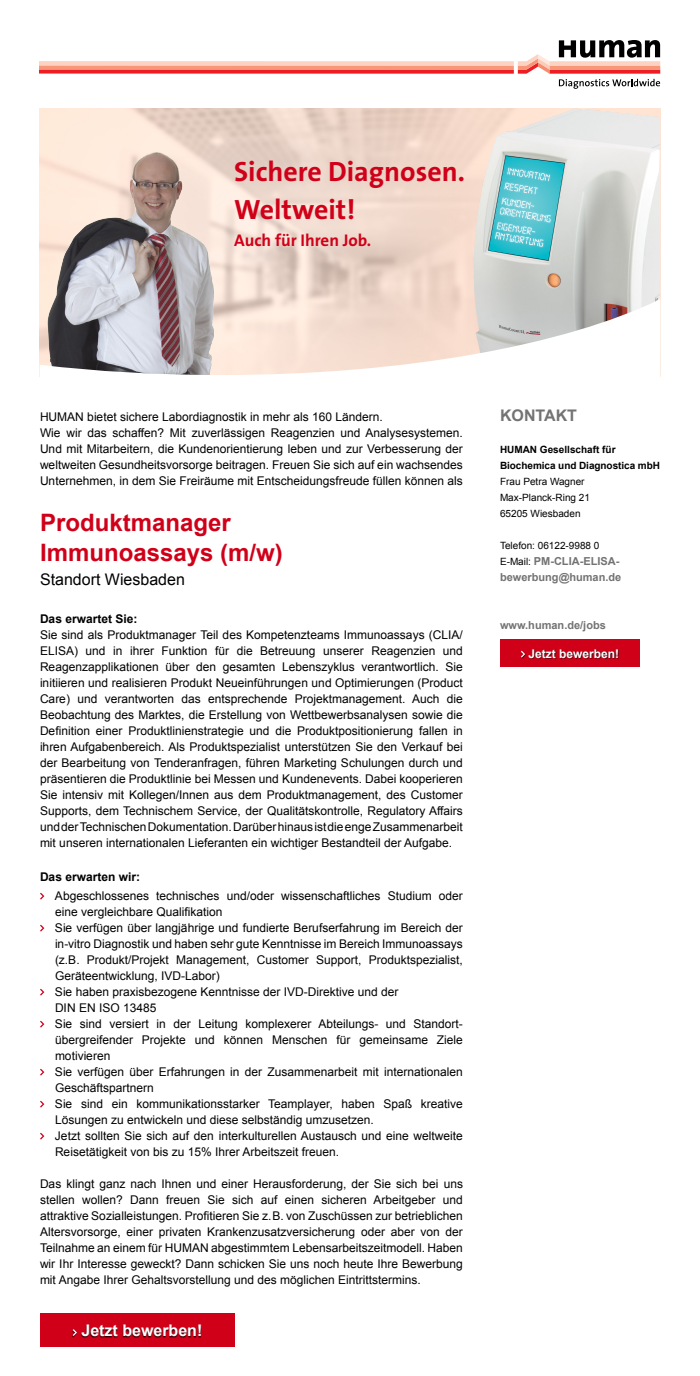
<style>
.page{position:relative;width:700px;height:1376px;background:#fff}
.page>*{position:absolute;margin:0;border:0;box-sizing:border-box;transform-origin:0 0}
.t1{font:700 28px/38px "The Sans B7";color:#d00019}
.t2{font:700 24px "Arial";color:#d00019}
.t3{font:700 17px "The Sans B7";color:#d00019}
.t4{font:16px "Arial";color:#000}
.t5{font:700 16px "Arial";color:#fff}
.t6{font:700 16px "Arial";color:#737373}
.t7{font:12px/16px "Arial";color:#000;text-align:justify}
.t8{font:700 12px "Arial";color:#000}
.t9{font:700 12px "Arial";color:#fff}
.t10{font:700 11px/16px "Arial";color:#737373}
.t11{font:10px "Arial";color:#000}
.t12{font:700 10px/16px "Arial";letter-spacing:-.005em;color:#000}
.s1{font-weight:400;font-size:10px;color:#000}
</style>
<div class="page">
<img style="left:39px;top:108px;width:278px;height:269px">
<img style="left:474px;top:109px;width:186px;height:190px">
<svg style="left:40px;top:299px;width:620px;height:78px"></svg>
<svg style="left:40px;top:40px;width:620px;height:49px"></svg>
<svg style="left:40px;top:893px;width:4px;height:7px"></svg>
<svg style="left:40px;top:925px;width:4px;height:7px"></svg>
<svg style="left:40px;top:989px;width:4px;height:7px"></svg>
<svg style="left:40px;top:1021px;width:4px;height:7px"></svg>
<svg style="left:40px;top:1069px;width:4px;height:7px"></svg>
<svg style="left:40px;top:1101px;width:4px;height:7px"></svg>
<svg style="left:40px;top:1133px;width:4px;height:7px"></svg>
<div style="left:500px;top:639px;width:140px;height:28px;background:#d00019"></div>
<div style="left:521px;top:649px;width:98px;height:10px;background:#000;opacity:.75"></div>
<svg style="left:521px;top:651px;width:4px;height:7px"></svg>
<div style="left:40px;top:1313px;width:195px;height:34px;background:#d00019"></div>
<div style="left:72px;top:1325px;width:130px;height:13px;background:#000;opacity:.75"></div>
<svg style="left:73px;top:1329px;width:4px;height:7px"></svg>
<p class="t1" style="left:234px;top:153px;width:232px">Sichere Diagnosen.<br>Weltweit!</p>
<p class="t3" style="left:234px;top:231px;width:139px">Auch für Ihren Job.</p>
<p class="t7" style="left:40px;top:409px;width:344px">HUMAN bietet sichere Labordiagnostik in mehr als 160 Ländern.</p>
<p class="t7" style="left:40px;top:425px;width:424px">Wie wir das schaffen? Mit zuverlässigen Reagenzien und Analysesystemen.<br>Und mit Mitarbeitern, die Kundenorientierung leben und zur Verbesserung der weltweiten Gesundheitsvorsorge beitragen. Freuen Sie sich auf ein wachsendes Unternehmen, in dem Sie Freiräume mit Entscheidungsfreude füllen können als</p>
<p class="t2" style="left:40px;top:506px;width:192px">Produktmanager</p>
<p class="t2" style="left:40px;top:536px;width:244px">Immunoassays (m/w)</p>
<p class="t4" style="left:40px;top:569px;width:146px">Standort Wiesbaden</p>
<p class="t8" style="left:40px;top:611px;width:99px">Das erwartet Sie:</p>
<p class="t7" style="left:40px;top:627px;width:425px">Sie sind als Produktmanager Teil des Kompetenzteams Immunoassays (CLIA/ ELISA) und in ihrer Funktion für die Betreuung unserer Reagenzien und Reagenzapplikationen über den gesamten Lebenszyklus verantwortlich. Sie initiieren und realisieren Produkt Neueinführungen und Optimierungen (Product Care) und verantworten das entsprechende Projektmanagement. Auch die Beobachtung des Marktes, die Erstellung von Wettbewerbsanalysen sowie die Definition einer Produktlinienstrategie und die Produktpositionierung fallen in ihren Aufgabenbereich. Als Produktspezialist unterstützen Sie den Verkauf bei der Bearbeitung von Tenderanfragen, führen Marketing Schulungen durch und präsentieren die Produktlinie bei Messen und Kundenevents. Dabei kooperieren Sie intensiv mit Kollegen/Innen aus dem Produktmanagement, des Customer Supports, dem Technischem Service, der Qualitätskontrolle, Regulatory Affairs und der Technischen Dokumentation. Darüber hinaus ist die enge Zusammenarbeit mit unseren internationalen Lieferanten ein wichtiger Bestandteil der Aufgabe.</p>
<p class="t8" style="left:40px;top:869px;width:102px">Das erwarten wir:</p>
<p class="t7" style="left:55px;top:888px;width:409px">Abgeschlossenes technisches und/oder wissenschaftliches Studium oder eine vergleichbare Qualifikation</p>
<p class="t7" style="left:55px;top:920px;width:409px">Sie verfügen über langjährige und fundierte Berufserfahrung im Bereich der in-vitro Diagnostik und haben sehr gute Kenntnisse im Bereich Immunoassays (z.B. Produkt/Projekt Management, Customer Support, Produktspezialist, Geräteentwicklung, IVD-Labor)</p>
<p class="t7" style="left:55px;top:984px;width:345px">Sie haben praxisbezogene Kenntnisse der IVD-Direktive und der</p>
<p class="t7" style="left:55px;top:1000px;width:103px">DIN EN ISO 13485</p>
<p class="t7" style="left:55px;top:1016px;width:409px">Sie sind versiert in der Leitung komplexerer Abteilungs- und Standort&shy;übergreifender Projekte und können Menschen für gemeinsame Ziele motivieren</p>
<p class="t7" style="left:55px;top:1064px;width:409px">Sie verfügen über Erfahrungen in der Zusammenarbeit mit internationalen<br>Geschäftspartnern</p>
<p class="t7" style="left:55px;top:1096px;width:409px">Sie sind ein kommunikationsstarker Teamplayer, haben Spaß kreative<br>Lösungen zu entwickeln und diese selbständig umzusetzen.</p>
<p class="t7" style="left:55px;top:1128px;width:409px">Jetzt sollten Sie sich auf den interkulturellen Austausch und eine weltweite<br>Reisetätigkeit von bis zu 15% Ihrer Arbeitszeit freuen.</p>
<p class="t7" style="left:40px;top:1176px;width:425px">Das klingt ganz nach Ihnen und einer Herausforderung, der Sie sich bei uns stellen wollen? Dann freuen Sie sich auf einen sicheren Arbeitgeber und attraktive Sozialleistungen. Profitieren Sie z. B. von Zuschüssen zur betrieblichen Altersvorsorge, einer privaten Krankenzusatzversicherung oder aber von der Teilnahme an einem für HUMAN abgestimmtem Lebensarbeitszeitmodell. Haben wir Ihr Interesse geweckt? Dann schicken Sie uns noch heute Ihre Bewerbung mit Angabe Ihrer Gehaltsvorstellung und des möglichen Eintrittstermins.</p>
<p class="t5" style="left:81px;top:1320px;width:122px">Jetzt bewerben!</p>
<p class="t6" style="left:500px;top:405px;width:79px">KONTAKT</p>
<p class="t12" style="left:500px;top:442px;width:162px">HUMAN Gesellschaft für<br>Biochemica und Diagnostica mbH</p>
<p class="t11" style="left:500px;top:475px;width:86px">Frau Petra Wagner</p>
<p class="t11" style="left:500px;top:491px;width:92px">Max-Planck-Ring 21</p>
<p class="t11" style="left:500px;top:507px;width:82px">65205 Wiesbaden</p>
<p class="t11" style="left:500px;top:539px;width:101px">Telefon: 06122-9988 0</p>
<p class="t10" style="left:500px;top:554px;width:123px"><span class="s1">E-Mail:</span> PM-CLIA-ELISA&shy;bewerbung@human.de</p>
<p class="t10" style="left:500px;top:618px;width:107px">www.human.de/jobs</p>
<p class="t9" style="left:529px;top:646px;width:92px">Jetzt bewerben!</p>
</div>
